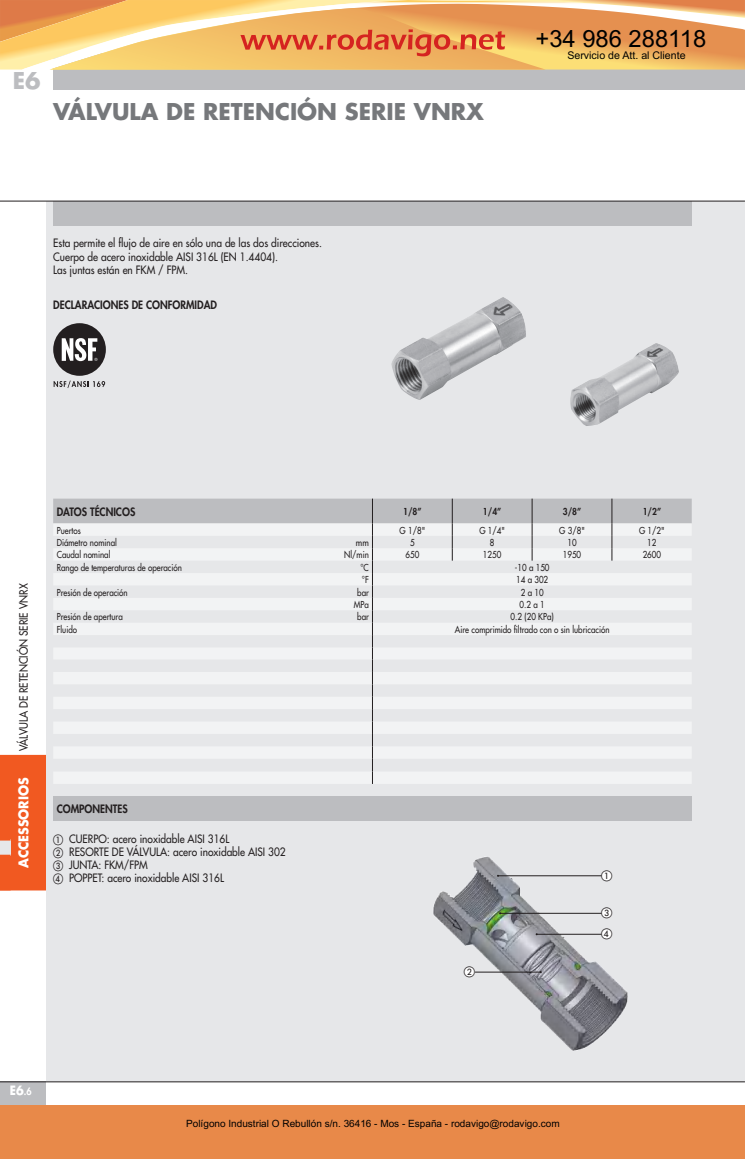
<style>
.page{position:relative;width:745px;height:1159px;background:#fff}
.page>*{position:absolute;margin:0;border:0;box-sizing:border-box;transform-origin:0 0}
.t1{font:23.75px "Arial";color:#000}
.t2{font:700 22.5px "Futura Std";color:#76787b}
.t3{font:700 22.5px "Futura Std";color:#bcbdc0}
.t4{font:700 13.12px "Futura Std";color:#fff;scale:.95 1}
.t5{font:700 12.5px "Futura Std";color:#fff;scale:.9 1}
.t6{font:500 11.25px/13.1px "Futura Std";color:#231f20;scale:.9 1}
.t7{font:800 11.25px "Futura Std";color:#231f20;scale:.9 1}
.t8{font:11.25px "European Pi One";color:#231f20}
.t9{font:10.62px "Arial";color:#000}
.t10{font:10px "Arial";color:#000}
.t11{font:500 9.38px "Futura Std";color:#231f20;scale:.85 1}
.t12{font:800 9.38px "Futura Std";color:#231f20;scale:.9 1}
.t13{font:500 9.38px "Futura Std";color:#231f20;scale:.9 1}
.s1{font-family:"European Pi One";font-weight:400}
.s2{font-weight:800;font-size:10px}
</style>
<div class="page">
<div style="left:0;top:1081px;width:46px;height:25px;background:#bcbdc0"></div>
<div style="left:53px;top:54px;width:691px;height:35px;background:#bcbdc0"></div>
<div style="left:0;top:754px;width:46px;height:138px;background:#f15921"></div>
<hr style="left:0;top:752px;width:46px;height:3px;background:#fff">
<hr style="left:0;top:890px;width:46px;height:3px;background:#fff">
<div style="left:0;top:839px;width:11px;height:17px;background:#e6e7e9"></div>
<svg style="left:0;top:854px;width:11px;height:2px"></svg>
<div style="left:46px;top:201px;width:698px;height:880px;background:#e6e7e9"></div>
<div style="left:53px;top:201px;width:638px;height:25px;background:#bcbdc0"></div>
<div style="left:53px;top:796px;width:638px;height:25px;background:#bcbdc0"></div>
<svg style="left:53px;top:498px;width:638px;height:286px"></svg>
<hr style="left:0;top:201px;width:744px;height:1px;background:#231f20">
<img style="left:391px;top:297px;width:287px;height:129px">
<img style="left:433px;top:857px;width:195px;height:194px">
<div style="left:464px;top:967px;width:10px;height:10px;background:#fff;border-radius:50%"></div>
<hr style="left:474px;top:972px;width:66px;height:1px;background:#231f20">
<div style="left:601px;top:929px;width:10px;height:10px;background:#fff;border-radius:50%"></div>
<hr style="left:536px;top:934px;width:65px;height:1px;background:#231f20">
<div style="left:601px;top:908px;width:10px;height:10px;background:#fff;border-radius:50%"></div>
<hr style="left:500px;top:913px;width:101px;height:1px;background:#231f20">
<div style="left:601px;top:871px;width:10px;height:10px;background:#fff;border-radius:50%"></div>
<hr style="left:497px;top:875px;width:104px;height:1px;background:#231f20">
<hr style="left:0;top:1081px;width:744px;height:1px;background:#231f20">
<div style="left:53px;top:323px;width:53px;height:53px;background:#231f20;border-radius:50%"></div>
<svg style="left:62px;top:338px;width:35px;height:23px"></svg>
<svg style="left:54px;top:380px;width:51px;height:8px"></svg>
<div style="left:0;top:1105px;width:744px;height:54px;background:#e88949"></div>
<svg style="left:0;top:0;width:744px;height:70px;background:#f0b56e"></svg>
<h2 class="t3" style="left:13px;top:66px;width:29px">E6</h2>
<h2 class="t2" style="left:53px;top:97px;width:432px">VÁLVULA DE RETENCIÓN SERIE VNRX</h2>
<p class="t6" style="left:53px;top:236px;width:300px;line-height:13.5px">Esta permite el flujo de aire en sólo una de las dos direcciones.<br>Cuerpo de acero inoxidable AISI 316L (EN 1.4404).<br>Las juntas están en FKM / FPM.</p>
<p class="t7" style="left:53px;top:298px;width:183px">DECLARACIONES DE CONFORMIDAD</p>
<h1 class="t1" style="left:535px;top:22px;width:172px">+34 986 288118</h1>
<p class="t9" style="left:567px;top:48px;width:120px">Servicio de Att. al Cliente</p>
<p class="t6" style="left:17px;top:751px;width:188px;rotate:-90deg">VÁLVULA DE RETENCIÓN SERIE VNRX</p>
<p class="t4" style="left:15px;top:868px;width:97px;rotate:-90deg">ACCESSORIOS</p>
<p class="t7" style="left:57px;top:504px;width:89px">DATOS TÉCNICOS</p>
<p class="t12" style="left:403px;top:505px;width:22px">1/8”</p>
<p class="t12" style="left:482px;top:505px;width:22px">1/4”</p>
<p class="t12" style="left:562px;top:505px;width:22px">3/8”</p>
<p class="t12" style="left:642px;top:505px;width:22px">1/2”</p>
<p class="t11" style="left:57px;top:524px;width:30px">Puertos</p>
<p class="t11" style="left:399px;top:524px;width:32px">G 1/8"</p>
<p class="t11" style="left:479px;top:524px;width:32px">G 1/4"</p>
<p class="t11" style="left:559px;top:524px;width:32px">G 3/8"</p>
<p class="t11" style="left:638px;top:524px;width:32px">G 1/2"</p>
<p class="t11" style="left:57px;top:536px;width:72px">Diámetro nominal</p>
<p class="t13" style="left:356px;top:536px;width:16px">mm</p>
<p class="t11" style="left:410px;top:536px;width:7px">5</p>
<p class="t11" style="left:489px;top:536px;width:7px">8</p>
<p class="t11" style="left:567px;top:536px;width:12px">10</p>
<p class="t11" style="left:647px;top:536px;width:12px">12</p>
<p class="t11" style="left:57px;top:549px;width:65px">Caudal nominal</p>
<p class="t11" style="left:344px;top:549px;width:31px">Nl/min</p>
<p class="t11" style="left:405px;top:549px;width:18px">650</p>
<p class="t11" style="left:482px;top:549px;width:23px">1250</p>
<p class="t11" style="left:562px;top:549px;width:23px">1950</p>
<p class="t11" style="left:642px;top:549px;width:23px">2600</p>
<p class="t11" style="left:57px;top:561px;width:149px">Rango de temperaturas de operación</p>
<p class="t11" style="left:360px;top:561px;width:11px">°C</p>
<p class="t11" style="left:514px;top:561px;width:42px">-10 a 150</p>
<p class="t11" style="left:362px;top:574px;width:10px">°F</p>
<p class="t11" style="left:516px;top:574px;width:39px">14 a 302</p>
<p class="t11" style="left:57px;top:586px;width:85px">Presión de operación</p>
<p class="t11" style="left:357px;top:586px;width:15px">bar</p>
<p class="t11" style="left:520px;top:586px;width:28px">2 a 10</p>
<p class="t11" style="left:353px;top:598px;width:19px">MPa</p>
<p class="t11" style="left:519px;top:598px;width:31px">0.2 a 1</p>
<p class="t11" style="left:57px;top:611px;width:79px">Presión de apertura</p>
<p class="t11" style="left:357px;top:611px;width:15px">bar</p>
<p class="t11" style="left:510px;top:611px;width:52px">0.2 (20 KPa)</p>
<p class="t11" style="left:57px;top:623px;width:25px">Fluido</p>
<p class="t11" style="left:454px;top:623px;width:183px">Aire comprimido filtrado con o sin lubricación</p>
<p class="t7" style="left:57px;top:802px;width:80px">COMPONENTES</p>
<p class="t6" style="left:53px;top:832px;width:260px"><span class="s1">A</span> CUERPO: acero inoxidable AISI 316L<br><span class="s1">B</span> RESORTE DE VÁLVULA: acero inoxidable AISI 302<br><span class="s1">C</span> JUNTA: FKM/FPM<br><span class="s1">D</span> POPPET: acero inoxidable AISI 316L</p>
<p class="t8" style="left:463px;top:966px;width:13px">B</p>
<p class="t8" style="left:601px;top:869px;width:13px">A</p>
<p class="t8" style="left:601px;top:907px;width:13px">C</p>
<p class="t8" style="left:601px;top:928px;width:13px">D</p>
<p class="t5" style="left:10px;top:1082px;width:26px">E6<span class="s2">.6</span></p>
<p class="t10" style="left:186px;top:1117px;width:375px">Polígono Industrial O Rebullón s/n. 36416 - Mos - España - rodavigo@rodavigo.com</p>
</div>
